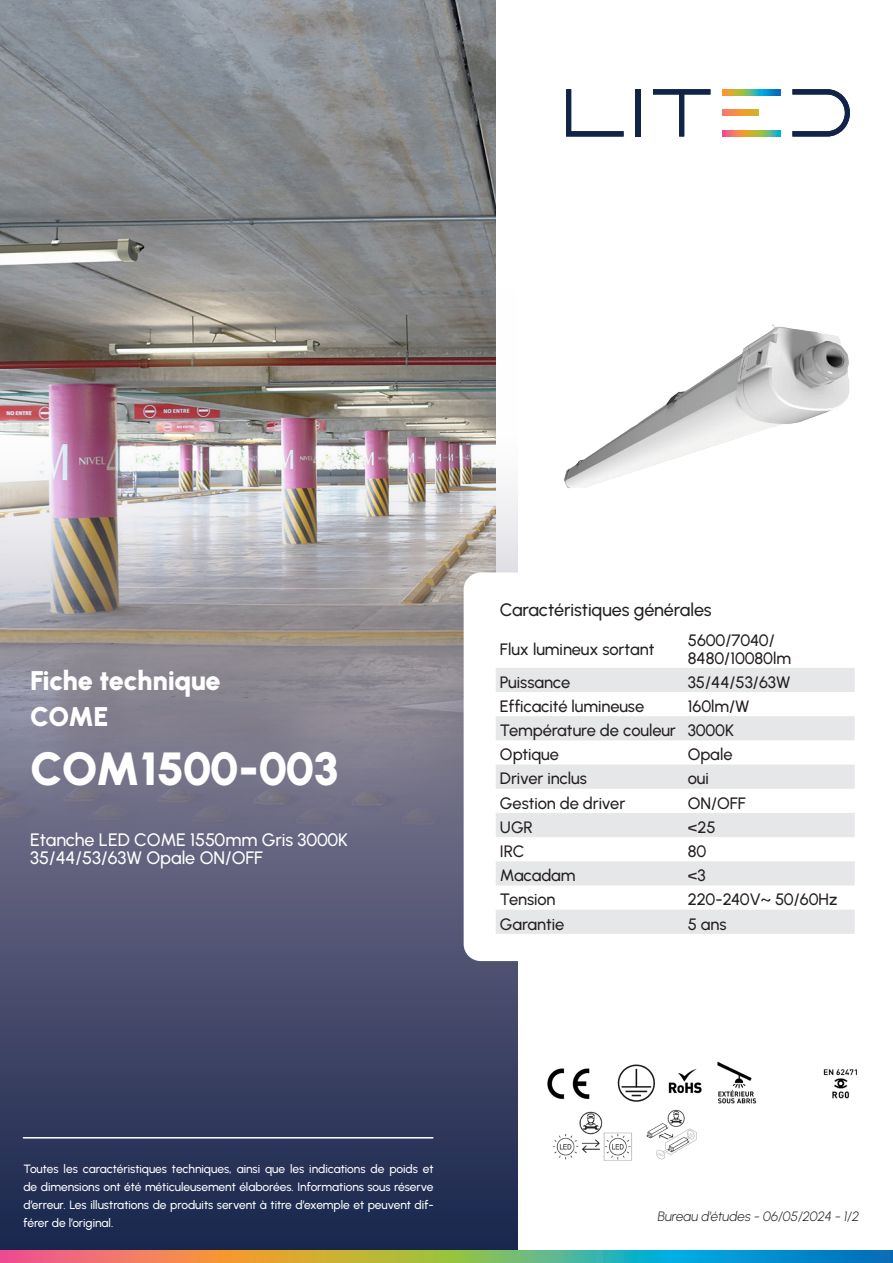
<style>
.page{position:relative;width:893px;height:1263px;background:#fff}
.page>*{position:absolute;margin:0;border:0;box-sizing:border-box;transform-origin:0 0}
.t1{font:900 46.5px "Urbanist";letter-spacing:-.025em;color:#fff}
.Texte_courant{font:900 27px "Urbanist";letter-spacing:-.015em;color:#fff}
.Texte_courant-2{font:500 18px/18px "Urbanist";color:#fff}
.t2{font:500 18px "Urbanist";letter-spacing:-.005em;color:#231f20}
.Texte_courant-3{font:500 16.5px/18px "Urbanist";color:#231f20}
.Texte_courant-4{font:italic 300 13.5px "Urbanist";color:#231f20}
.Texte_courant-5{font:500 12px/18px "Urbanist";letter-spacing:-.005em;color:#fff;text-align:justify}
</style>
<div class="page">
<img style="left:0;top:0;width:496px;height:277px">
<img style="left:0;top:277px;width:517px;height:973px">
<hr style="left:23px;top:1137px;width:410px;height:1px;background:#fff">
<img style="left:564px;top:324px;width:286px;height:164px">
<div style="left:464px;top:572px;width:403px;height:389px;background:#fff;border-radius:17px"></div>
<svg style="left:496px;top:668px;width:359px;height:266px;fill:#e6e7e9"></svg>
<img style="left:617px;top:1064px;width:38px;height:38px">
<img style="left:547px;top:1068px;width:43px;height:31px">
<img style="left:668px;top:1069px;width:34px;height:25px">
<img style="left:823px;top:1069px;width:34px;height:30px">
<img style="left:717px;top:1061px;width:40px;height:43px">
<img style="left:646px;top:1110px;width:51px;height:50px">
<img style="left:552px;top:1111px;width:80px;height:50px">
<svg style="left:792px;top:89px;width:58px;height:48px"></svg>
<svg style="left:723px;top:131px;width:57px;height:5px"></svg>
<svg style="left:723px;top:110px;width:35px;height:6px"></svg>
<svg style="left:723px;top:89px;width:57px;height:6px"></svg>
<svg style="left:653px;top:89px;width:57px;height:48px"></svg>
<div style="left:636px;top:89px;width:5px;height:47px;background:#112448"></div>
<svg style="left:566px;top:89px;width:58px;height:48px"></svg>
<svg style="left:0;top:1250px;width:893px;height:13px"></svg>
<p class="Texte_courant" style="left:30px;top:661px;width:192px">Fiche technique</p>
<p class="Texte_courant" style="left:30px;top:697px;width:80px">COME</p>
<p class="t1" style="left:30px;top:736px;width:310px">COM1500-003</p>
<p class="Texte_courant-2" style="left:30px;top:830px;width:320px">Etanche LED COME 1550mm Gris 3000K<br>35/44/53/63W Opale ON/OFF</p>
<p class="t2" style="left:500px;top:598px;width:213px">Caractéristiques générales</p>
<p class="Texte_courant-3" style="left:500px;top:639px;width:156px">Flux lumineux sortant</p>
<p class="Texte_courant-3" style="left:688px;top:630px;width:105px">5600/7040/<br>8480/10080lm</p>
<p class="Texte_courant-3" style="left:500px;top:672px;width:72px">Puissance</p>
<p class="Texte_courant-3" style="left:688px;top:672px;width:104px">35/44/53/63W</p>
<p class="Texte_courant-3" style="left:500px;top:697px;width:146px">Efficacité lumineuse</p>
<p class="Texte_courant-3" style="left:688px;top:697px;width:63px">160lm/W</p>
<p class="Texte_courant-3" style="left:500px;top:721px;width:177px">Température de couleur</p>
<p class="Texte_courant-3" style="left:688px;top:721px;width:48px">3000K</p>
<p class="Texte_courant-3" style="left:500px;top:745px;width:61px">Optique</p>
<p class="Texte_courant-3" style="left:688px;top:745px;width:46px">Opale</p>
<p class="Texte_courant-3" style="left:500px;top:769px;width:88px">Driver inclus</p>
<p class="Texte_courant-3" style="left:688px;top:769px;width:22px">oui</p>
<p class="Texte_courant-3" style="left:500px;top:793px;width:127px">Gestion de driver</p>
<p class="Texte_courant-3" style="left:688px;top:793px;width:59px">ON/OFF</p>
<p class="Texte_courant-3" style="left:500px;top:817px;width:35px">UGR</p>
<p class="Texte_courant-3" style="left:688px;top:817px;width:29px">&lt;25</p>
<p class="Texte_courant-3" style="left:500px;top:842px;width:26px">IRC</p>
<p class="Texte_courant-3" style="left:688px;top:842px;width:20px">80</p>
<p class="Texte_courant-3" style="left:500px;top:866px;width:77px">Macadam</p>
<p class="Texte_courant-3" style="left:688px;top:866px;width:19px">&lt;3</p>
<p class="Texte_courant-3" style="left:500px;top:890px;width:57px">Tension</p>
<p class="Texte_courant-3" style="left:688px;top:890px;width:151px">220-240V~ 50/60Hz</p>
<p class="Texte_courant-3" style="left:500px;top:914px;width:66px">Garantie</p>
<p class="Texte_courant-3" style="left:688px;top:914px;width:40px">5 ans</p>
<p class="Texte_courant-5" style="left:23px;top:1159px;width:412px">Toutes les caractéristiques techniques, ainsi que les indications de poids et de dimensions ont été méticuleusement élaborées. Informations sous réserve d’erreur. Les illustrations de produits servent à titre d’exemple et peuvent dif&shy;férer de l’original.</p>
<p class="Texte_courant-4" style="left:658px;top:1207px;width:203px">Bureau d’études - 06/05/2024 - 1/2</p>
</div>
